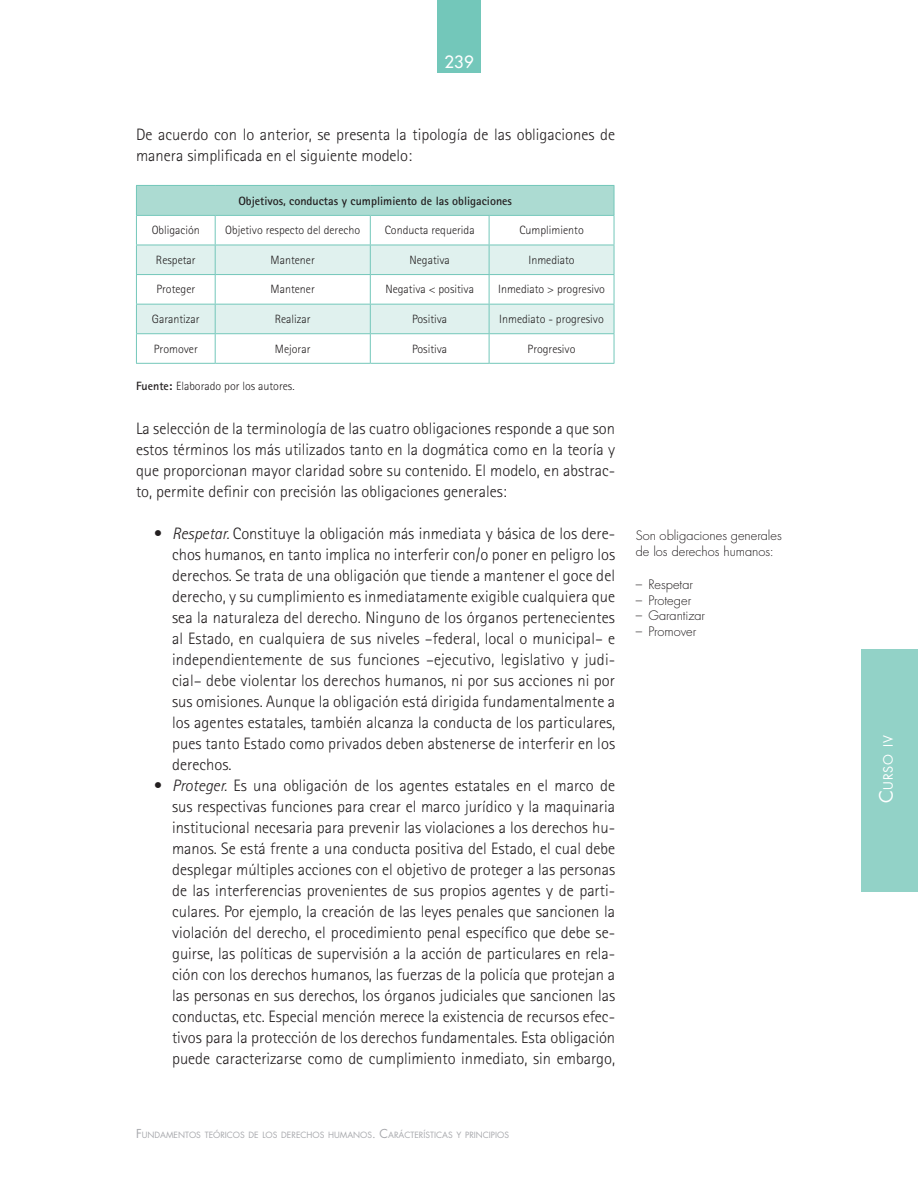
<style>
.page{position:relative;width:918px;height:1188px;background:#fff}
.page>*{position:absolute;margin:0;border:0;box-sizing:border-box;transform-origin:0 0}
.t1{font:300 16.5px/21px "Rotis Sans Serif Std";color:#231f20;text-align:justify}
.t2{font:500 16.5px "Futura Std";color:#fff}
.t3{font:300 12.75px/15.8px "Futura Std";letter-spacing:.005em;color:#231f20}
.t4{font:12.6px "Futura Std";letter-spacing:.055em;color:#fff}
.t5{font:300 12px "Rotis Sans Serif Std";color:#231f20}
.t6{font:700 12px "Rotis Sans Serif Std";color:#231f20}
.t7{font:8.4px "Futura Std";color:#a8a9ad}
.s1{font-weight:700}
.s2{font-style:italic}
.s3{font-size:12px}
.s4{font-size:18px}
</style>
<div class="page">
<div style="left:437px;top:0;width:44px;height:72px;background:#73c7ba"></div>
<div style="left:861px;top:649px;width:57px;height:243px;background:#92d2c7"></div>
<hr style="left:136px;top:185px;width:79px;height:1px;background:#73c7ba">
<hr style="left:215px;top:185px;width:155px;height:1px;background:#73c7ba">
<hr style="left:370px;top:185px;width:119px;height:1px;background:#73c7ba">
<hr style="left:489px;top:185px;width:125px;height:1px;background:#73c7ba">
<svg style="left:136px;top:186px;width:479px;height:177px"></svg>
<hr style="left:136px;top:363px;width:79px;height:1px;background:#73c7ba">
<hr style="left:215px;top:363px;width:155px;height:1px;background:#73c7ba">
<hr style="left:370px;top:363px;width:119px;height:1px;background:#73c7ba">
<hr style="left:489px;top:363px;width:125px;height:1px;background:#73c7ba">
<p class="t2" style="left:444px;top:52px;width:31px">239</p>
<p class="t1" style="left:136px;top:124px;width:481px">De acuerdo con lo anterior, se presenta la tipología de las obligaciones de manera simplificada en el siguiente modelo:</p>
<p class="t6" style="left:238px;top:193px;width:275px">Objetivos, conductas y cumplimiento de las obligaciones</p>
<p class="t5" style="left:152px;top:223px;width:50px">Obligación</p>
<p class="t5" style="left:225px;top:223px;width:136px">Objetivo respecto del derecho</p>
<p class="t5" style="left:385px;top:223px;width:91px">Conducta requerida</p>
<p class="t5" style="left:519px;top:223px;width:66px">Cumplimiento</p>
<p class="t5" style="left:156px;top:253px;width:41px">Respetar</p>
<p class="t5" style="left:271px;top:253px;width:46px">Mantener</p>
<p class="t5" style="left:409px;top:253px;width:42px">Negativa</p>
<p class="t5" style="left:528px;top:253px;width:48px">Inmediato</p>
<p class="t5" style="left:156px;top:283px;width:40px">Proteger</p>
<p class="t5" style="left:271px;top:283px;width:46px">Mantener</p>
<p class="t5" style="left:385px;top:283px;width:90px">Negativa &lt; positiva</p>
<p class="t5" style="left:498px;top:283px;width:108px">Inmediato &gt; progresivo</p>
<p class="t5" style="left:152px;top:312px;width:49px">Garantizar</p>
<p class="t5" style="left:275px;top:312px;width:37px">Realizar</p>
<p class="t5" style="left:412px;top:312px;width:37px">Positiva</p>
<p class="t5" style="left:499px;top:312px;width:106px">Inmediato - progresivo</p>
<p class="t5" style="left:154px;top:342px;width:45px">Promover</p>
<p class="t5" style="left:275px;top:342px;width:37px">Mejorar</p>
<p class="t5" style="left:412px;top:342px;width:37px">Positiva</p>
<p class="t5" style="left:528px;top:342px;width:49px">Progresivo</p>
<p class="t5" style="left:136px;top:380px;width:160px"><span class="s1">Fuente:</span> Elaborado por los autores.</p>
<p class="t1" style="left:136px;top:418px;width:481px">La selección de la terminología de las cuatro obligaciones responde a que son estos términos los más utilizados tanto en la dogmática como en la teoría y que proporcionan mayor claridad sobre su contenido. El modelo, en abstrac&shy;to, permite definir con precisión las obligaciones generales:</p>
<p class="t1" style="left:172px;top:523px;width:445px;text-indent:-18px">• <span class="s2">Respetar.</span> Constituye la obligación más inmediata y básica de los dere&shy;chos humanos, en tanto implica no interferir con/o poner en peligro los derechos. Se trata de una obligación que tiende a mantener el goce del derecho, y su cumplimiento es inmediatamente exigible cualquiera que sea la naturaleza del derecho. Ninguno de los órganos pertenecientes al Estado, en cualquiera de sus niveles –federal, local o municipal– e independientemente de sus funciones –ejecutivo, legislativo y judi&shy;cial– debe violentar los derechos humanos, ni por sus acciones ni por sus omisiones. Aunque la obligación está dirigida fundamentalmente a los agentes estatales, también alcanza la conducta de los particulares, pues tanto Estado como privados deben abstenerse de interferir en los derechos.</p>
<p class="t1" style="left:172px;top:775px;width:445px;text-indent:-18px">• <span class="s2">Proteger.</span> Es una obligación de los agentes estatales en el marco de sus respectivas funciones para crear el marco jurídico y la maquinaria institucional necesaria para prevenir las violaciones a los derechos hu&shy;manos. Se está frente a una conducta positiva del Estado, el cual debe desplegar múltiples acciones con el objetivo de proteger a las personas de las interferencias provenientes de sus propios agentes y de parti&shy;culares. Por ejemplo, la creación de las leyes penales que sancionen la violación del derecho, el procedimiento penal específico que debe se&shy;guirse, las políticas de supervisión a la acción de particulares en rela&shy;ción con los derechos humanos, las fuerzas de la policía que protejan a las personas en sus derechos, los órganos judiciales que sancionen las conductas, etc. Especial mención merece la existencia de recursos efec&shy;tivos para la protección de los derechos fundamentales. Esta obligación puede caracterizarse como de cumplimiento inmediato, sin embargo,</p>
<p class="t3" style="left:636px;top:528px;width:148px">Son obligaciones generales de los derechos humanos:</p>
<p class="t3" style="left:636px;top:577px;width:59px">– Respetar</p>
<p class="t3" style="left:636px;top:592px;width:57px">– Proteger</p>
<p class="t3" style="left:636px;top:608px;width:71px">– Garantizar</p>
<p class="t3" style="left:636px;top:624px;width:62px">– Promover</p>
<p class="t7" style="left:136px;top:1129px;width:375px"><span class="s3">F</span>UNDAMENTOS TEÓRICOS DE LOS DERECHOS HUMANOS<span class="s3">. C</span>ARÁCTERÍSTICAS Y PRINCIPIOS</p>
<p class="t4" style="left:880px;top:803px;width:69px;rotate:-90deg"><span class="s4">C</span>URSO IV</p>
</div>
